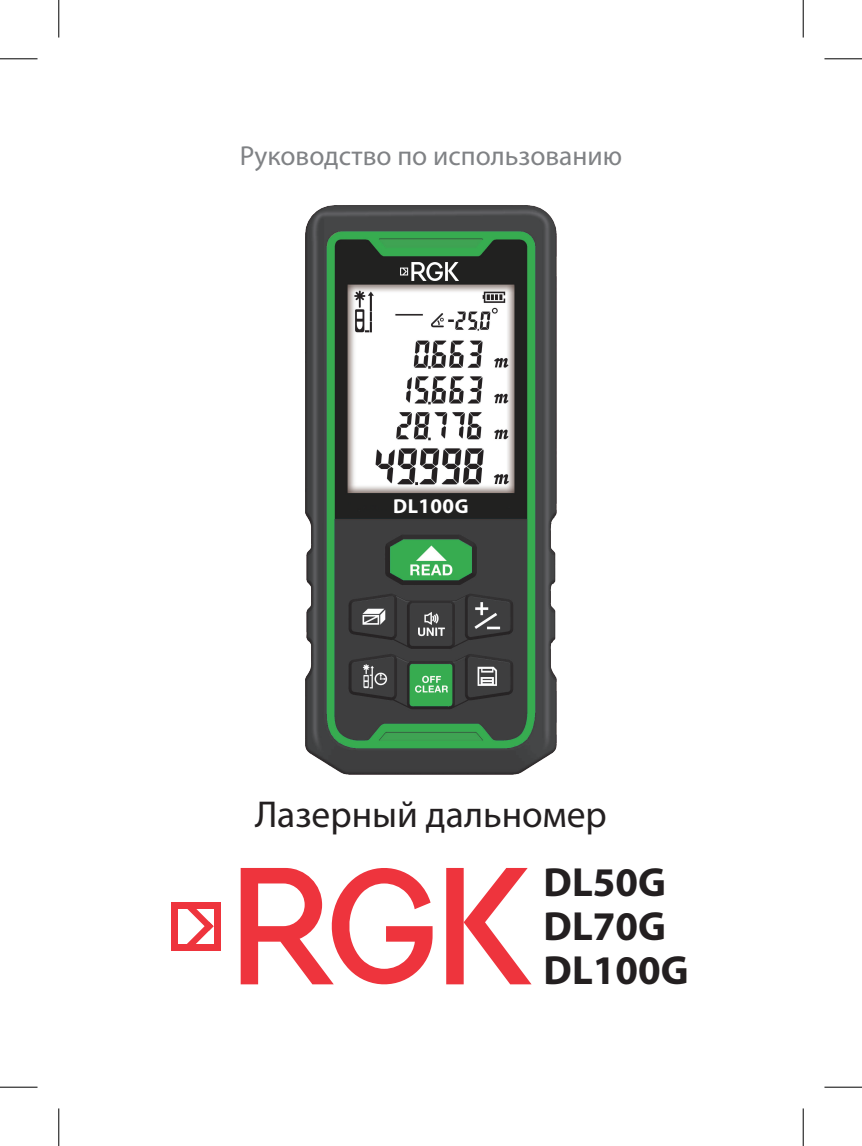
<style>
.page{position:relative;width:862px;height:1146px;background:#fff}
.page>*{position:absolute;margin:0;border:0;box-sizing:border-box;transform-origin:0 0}
.t1{font:700 40.75px/44px "Myriad Pro";color:#231f20}
.t2{font:37.5px "Myriad Pro";color:#231f20}
.t3{font:27.5px "Myriad Pro";color:#808285}
.t4{font:700 20.25px "Myriad Pro";color:#fff}
.s1{font-size:21px}
</style>
<div class="page">
<hr style="left:0;top:58px;width:38px;height:1px;background:#000">
<hr style="left:824px;top:58px;width:38px;height:1px;background:#000">
<hr style="left:0;top:1086px;width:38px;height:1px;background:#000">
<hr style="left:824px;top:1086px;width:38px;height:1px;background:#000">
<hr style="left:58px;top:0;width:1px;height:37px;background:#000">
<hr style="left:58px;top:1108px;width:1px;height:37px;background:#000">
<hr style="left:802px;top:0;width:1px;height:37px;background:#000">
<hr style="left:802px;top:1108px;width:1px;height:37px;background:#000">
<svg style="left:446px;top:868px;width:85px;height:116px"></svg>
<svg style="left:241px;top:868px;width:191px;height:117px"></svg>
<div style="left:172px;top:901px;width:49px;height:6px;background:#ee343d"></div>
<div style="left:172px;top:943px;width:49px;height:7px;background:#ee343d"></div>
<div style="left:171px;top:901px;width:7px;height:49px;background:#ee343d"></div>
<div style="left:214px;top:901px;width:7px;height:49px;background:#ee343d"></div>
<svg style="left:185px;top:907px;width:28px;height:37px"></svg>
<img style="left:305px;top:206px;width:251px;height:568px">
<img style="left:401px;top:262px;width:58px;height:19px">
<p class="t3" style="left:240px;top:145px;width:384px">Руководство по использованию</p>
<p class="t4" style="left:393px;top:494px;width:77px">DL<span class="s1">100</span>G</p>
<h2 class="t2" style="left:255px;top:800px;width:353px">Лазерный дальномер</h2>
<h1 class="t1" style="left:543px;top:859px;width:147px">DL50G<br>DL70G<br>DL100G</h1>
</div>
